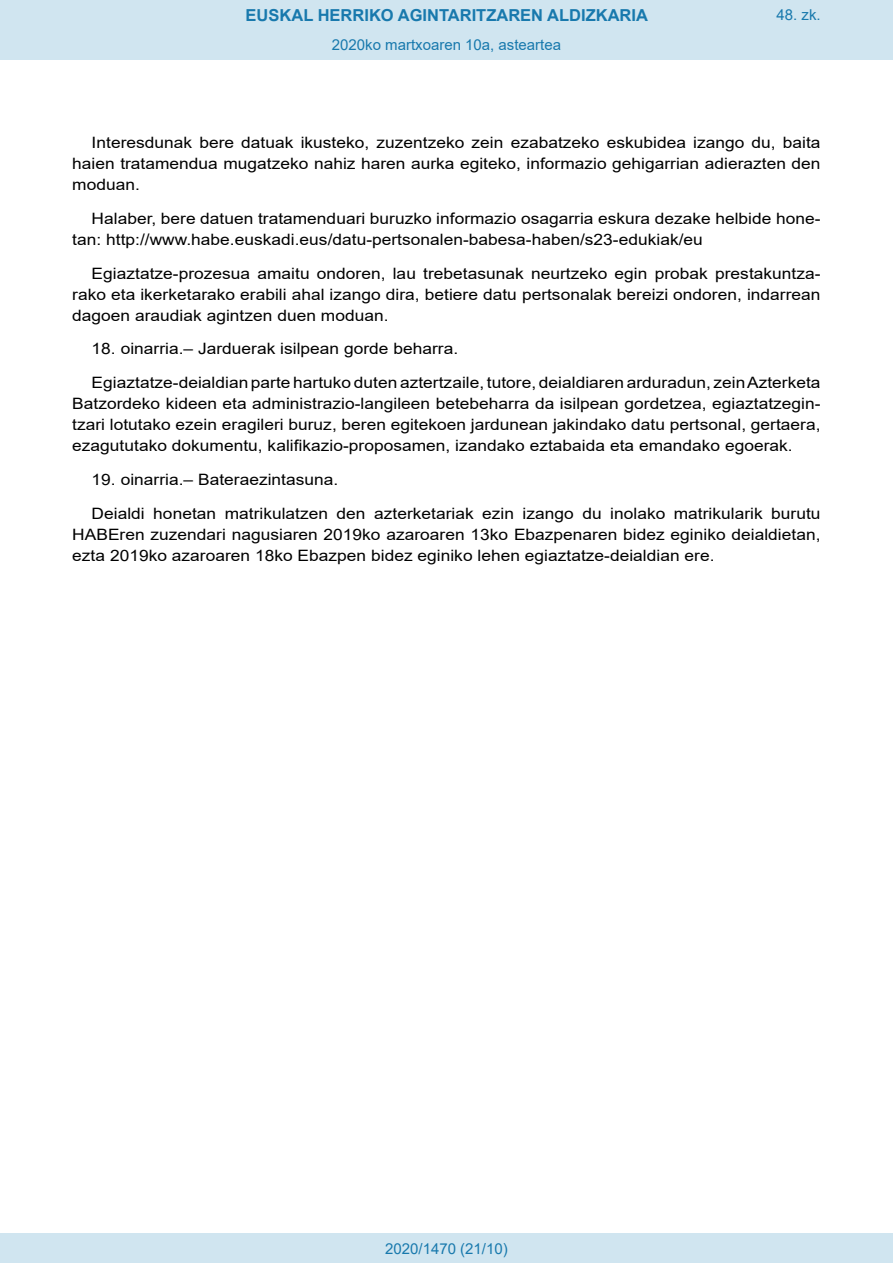
<style>
.page{position:relative;width:893px;height:1263px;background:#fff}
.page>*{position:absolute;margin:0;border:0;box-sizing:border-box;transform-origin:0 0}
.t1{font:700 16.5px "Arial";color:#1879ad}
.BOPVDetalle{font:15.6px/21px "Arial";color:#000;text-align:justify;scale:1.11 1}
.Paginacion_Centro{font:15px "Arial";color:#1879ad}
</style>
<div class="page">
<div style="left:0;top:0;width:893px;height:60px;background:#d0e5f0"></div>
<div style="left:0;top:1233px;width:893px;height:30px;background:#d0e5f0"></div>
<p class="t1" style="left:246px;top:3px;width:404px">EUSKAL HERRIKO AGINTARITZAREN ALDIZKARIA</p>
<p class="Paginacion_Centro" style="left:332px;top:35px;width:231px">2020ko martxoaren 10a, asteartea</p>
<p class="Paginacion_Centro" style="left:776px;top:5px;width:46px">48. zk.</p>
<p class="BOPVDetalle" style="left:72px;top:132px;width:676px;text-indent:19px">Interesdunak bere datuak ikusteko, zuzentzeko zein ezabatzeko eskubidea izango du, baita haien tratamendua mugatzeko nahiz haren aurka egiteko, informazio gehigarrian adierazten den moduan.</p>
<p class="BOPVDetalle" style="left:72px;top:208px;width:676px;text-indent:19px">Halaber, bere datuen tratamenduari buruzko informazio osagarria eskura dezake helbide hone&shy;tan: http://www.habe.euskadi.eus/datu-pertsonalen-babesa-haben/s23-edukiak/eu</p>
<p class="BOPVDetalle" style="left:72px;top:263px;width:676px;text-indent:19px">Egiaztatze-prozesua amaitu ondoren, lau trebetasunak neurtzeko egin probak prestakuntza&shy;rako eta ikerketarako erabili ahal izango dira, betiere datu pertsonalak bereizi ondoren, indarrean dagoen araudiak agintzen duen moduan.</p>
<p class="BOPVDetalle" style="left:92px;top:338px;width:332px">18. oinarria.– Jarduerak isilpean gorde beharra.</p>
<p class="BOPVDetalle" style="left:72px;top:372px;width:676px;text-indent:19px">Egiaztatze-deialdian parte hartuko duten aztertzaile, tutore, deialdiaren arduradun, zein Azterketa Batzordeko kideen eta administrazio-langileen betebeharra da isilpean gordetzea, egiaztatzegin&shy;tzari lotutako ezein eragileri buruz, beren egitekoen jardunean jakindako datu pertsonal, gertaera, ezagututako dokumentu, kalifikazio-proposamen, izandako eztabaida eta emandako egoerak.</p>
<p class="BOPVDetalle" style="left:92px;top:469px;width:224px">19. oinarria.– Bateraezintasuna.</p>
<p class="BOPVDetalle" style="left:72px;top:503px;width:676px;text-indent:19px">Deialdi honetan matrikulatzen den azterketariak ezin izango du inolako matrikularik burutu HABEren zuzendari nagusiaren 2019ko azaroaren 13ko Ebazpenaren bidez eginiko deialdietan, ezta 2019ko azaroaren 18ko Ebazpen bidez eginiko lehen egiaztatze-deialdian ere.</p>
<p class="Paginacion_Centro" style="left:385px;top:1238px;width:124px">2020/1470 (21/10)</p>
</div>
